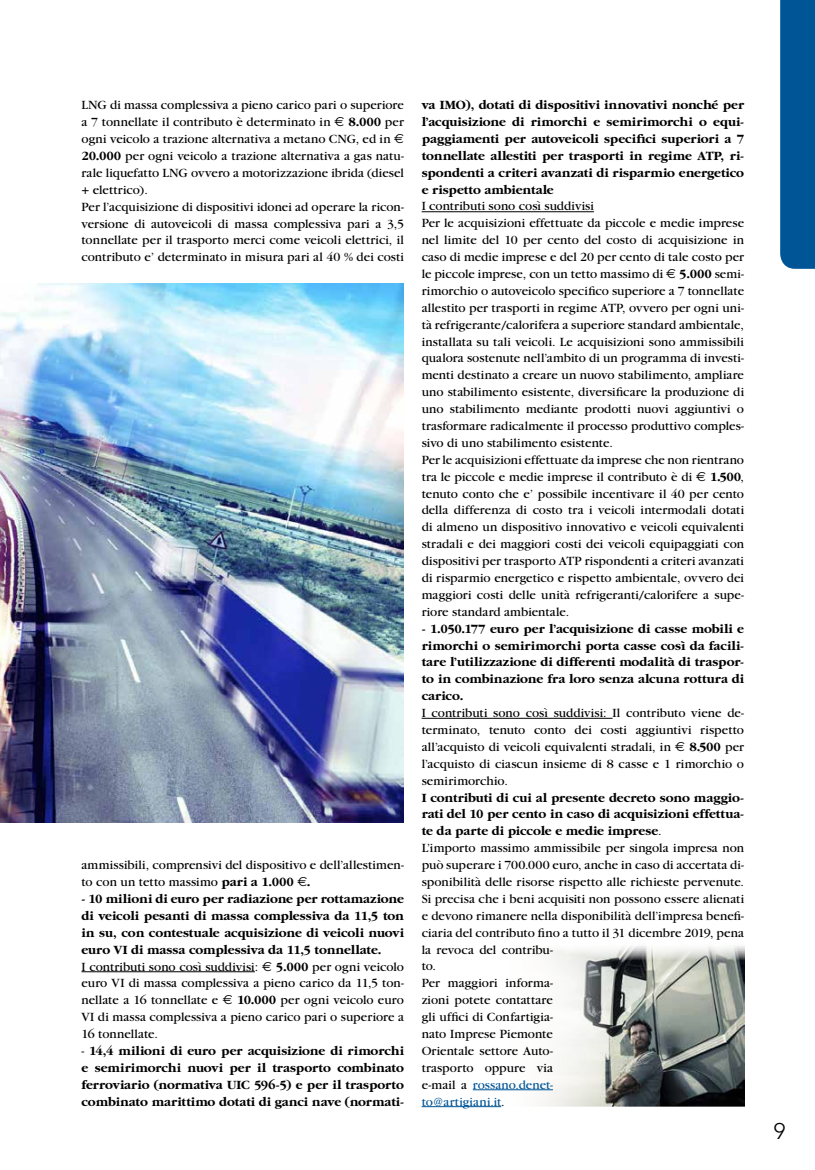
<style>
.page{position:relative;width:815px;height:1170px;background:#fff}
.page>*{position:absolute;margin:0;border:0;box-sizing:border-box;transform-origin:0 0}
.t1{font:300 22.5px "Avenir";color:#000}
.t2{font:13.12px/16.9px "Garamond";letter-spacing:.005em;color:#000}
.t3{font:700 13.12px/16.9px "Garamond";letter-spacing:.005em;color:#000;text-align:justify}
.s1{font-family:"Euro Sans"}
.s2{font-weight:700}
.s3{font-weight:400}
.s4{color:#005597}
</style>
<div class="page">
<div style="left:780px;top:0;width:35px;height:269px;background:#005597"></div>
<img style="left:0;top:283px;width:404px;height:539px">
<img style="left:500px;top:946px;width:244px;height:160px">
<hr style="left:81px;top:971px;width:174px;height:1px;background:#000">
<hr style="left:422px;top:211px;width:172px;height:1px;background:#000">
<hr style="left:422px;top:718px;width:191px;height:1px;background:#000">
<hr style="left:473px;top:1089px;width:80px;height:1px;background:#005597">
<hr style="left:422px;top:1106px;width:79px;height:1px;background:#005597">
<p class="t2" style="left:81px;top:97px;width:324px">LNG di massa complessiva a pieno carico pari o superiore a 7 tonnellate il contributo è determinato in <span class="s1">_</span> <span class="s2">8.000</span> per ogni veicolo a trazione alternativa a metano CNG, ed in <span class="s1">_ </span><span class="s2">20.000</span> per ogni veicolo a trazione alternativa a gas natu&shy;rale liquefatto LNG ovvero a motorizzazione ibrida (diesel + elettrico).<br>Per l’acquisizione di dispositivi idonei ad operare la ricon&shy;versione di autoveicoli di massa complessiva pari a 3,5 tonnellate per il trasporto merci come veicoli elettrici, il contributo e’ determinato in misura pari al 40 % dei costi</p>
<p class="t2" style="left:81px;top:856px;width:324px">ammissibili, comprensivi del dispositivo e dell’allestimen&shy;to con un tetto massimo <span class="s2">pari a 1.000</span> <span class="s1">_</span><span class="s2">.</span></p>
<p class="t2" style="left:81px;top:890px;width:324px"><span class="s2">- 10 milioni di euro per radiazione per rottamazione di veicoli pesanti di massa complessiva da 11,5 ton in su, con contestuale acquisizione di veicoli nuovi euro VI di massa complessiva da 11,5 tonnellate.<br></span>I contributi sono così suddivisi: <span class="s1">_</span> <span class="s2">5.000</span> per ogni veicolo euro VI di massa complessiva a pieno carico da 11,5 ton&shy;nellate a 16 tonnellate e <span class="s1">_</span> <span class="s2">10.000</span> per ogni veicolo euro VI di massa complessiva a pieno carico pari o superiore a 16 tonnellate.</p>
<p class="t3" style="left:81px;top:1042px;width:324px"><span class="s3">-</span> 14,4 milioni di euro per acquisizione di rimorchi e semirimorchi nuovi per il trasporto combinato ferroviario (normativa UIC 596-5) e per il trasporto combinato marittimo dotati di ganci nave (normati-</p>
<p class="t3" style="left:422px;top:97px;width:324px">va IMO), dotati di dispositivi innovativi nonché per l’acquisizione di rimorchi e semirimorchi o equi&shy;paggiamenti per autoveicoli specifici superiori a 7 tonnellate allestiti per trasporti in regime ATP, ri&shy;spondenti a criteri avanzati di risparmio energetico e rispetto ambientale</p>
<p class="t2" style="left:422px;top:198px;width:324px">I contributi sono così suddivisi<br>Per le acquisizioni effettuate da piccole e medie imprese nel limite del 10 per cento del costo di acquisizione in caso di medie imprese e del 20 per cento di tale costo per le piccole imprese, con un tetto massimo di <span class="s1">_</span> <span class="s2">5.000</span> semi&shy;rimorchio o autoveicolo specifico superiore a 7 tonnellate allestito per trasporti in regime ATP, ovvero per ogni uni&shy;tà refrigerante/calorifera a superiore standard ambientale, installata su tali veicoli. Le acquisizioni sono ammissibili qualora sostenute nell’ambito di un programma di investi&shy;menti destinato a creare un nuovo stabilimento, ampliare uno stabilimento esistente, diversificare la produzione di uno stabilimento mediante prodotti nuovi aggiuntivi o trasformare radicalmente il processo produttivo comples&shy;sivo di uno stabilimento esistente.<br>Per le acquisizioni effettuate da imprese che non rientrano tra le piccole e medie imprese il contributo è di <span class="s1">_</span> <span class="s2">1.500</span>, tenuto conto che e’ possibile incentivare il 40 per cento della differenza di costo tra i veicoli intermodali dotati di almeno un dispositivo innovativo e veicoli equivalenti stradali e dei maggiori costi dei veicoli equipaggiati con dispositivi per trasporto ATP rispondenti a criteri avanzati di risparmio energetico e rispetto ambientale, ovvero dei maggiori costi delle unità refrigeranti/calorifere a supe&shy;riore standard ambientale.</p>
<p class="t3" style="left:422px;top:620px;width:324px">- 1.050.177 euro per l’acquisizione di casse mobili e rimorchi o semirimorchi porta casse così da facili&shy;tare l’utilizzazione di differenti modalità di traspor&shy;to in combinazione fra loro senza alcuna rottura di carico.</p>
<p class="t2" style="left:422px;top:704px;width:324px;text-align:justify">I contributi sono così suddivisi: Il contributo viene de&shy;terminato, tenuto conto dei costi aggiuntivi rispetto all’acquisto di veicoli equivalenti stradali, in <span class="s1">_</span> <span class="s2">8.500</span> per l’acquisto di ciascun insieme di 8 casse e 1 rimorchio o semirimorchio.</p>
<p class="t2" style="left:422px;top:789px;width:324px"><span class="s2">I contributi di cui al presente decreto sono maggio&shy;rati del 10 per cento in caso di acquisizioni effettua&shy;te da parte di piccole e medie imprese</span>.<br>L’importo massimo ammissibile per singola impresa non può superare i 700.000 euro, anche in caso di accertata di&shy;sponibilità delle risorse rispetto alle richieste pervenute.<br>Si precisa che i beni acquisiti non possono essere alienati e devono rimanere nella disponibilità dell’impresa benefi&shy;ciaria del contributo fino a tutto il 31 dicembre 2019, pena la revoca del contribu-<br>to.<br>Per maggiori informa-<br>zioni potete contattare<br>gli uffici di Confartigia-<br>nato Imprese Piemonte<br>Orientale settore Auto-<br>trasporto oppure via<br>e-mail a <span class="s4">rossano.denet-<br>to@artigiani.it</span>.</p>
<h1 class="t1" style="left:774px;top:1117px;width:13px">9</h1>
</div>
